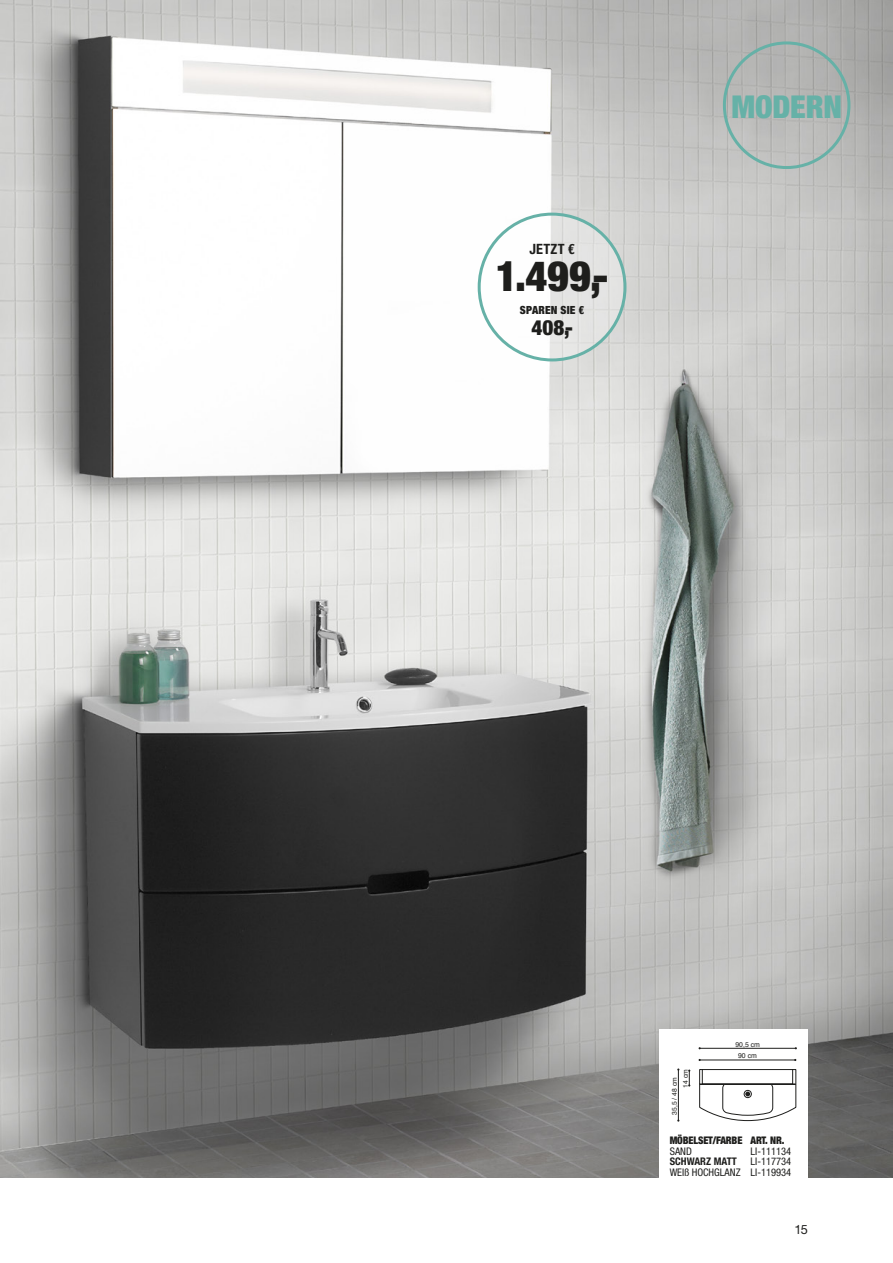
<style>
.page{position:relative;width:893px;height:1263px;background:#fff}
.page>*{position:absolute;margin:0;border:0;box-sizing:border-box;transform-origin:0 0}
.t1{font:900 condensed 42px "Helvetica Neue LT Std";color:#1e1e1c}
.t2{font:900 condensed 31.5px "Helvetica Neue LT Std";letter-spacing:-.005em;color:#66b1a7}
.t3{font:900 condensed 21px "Helvetica Neue LT Std";color:#1e1e1c}
.t4{font:700 condensed 14.25px "Helvetica Neue LT Std";letter-spacing:.02em;color:#1e1e1c}
.t5{font:12.75px "Helvetica Neue LT Std";color:#1e1e1c}
.t6{font:900 condensed 11.25px "Helvetica Neue LT Std";letter-spacing:.015em;color:#1e1e1c}
.t7{font:condensed 10.5px/10.5px "Helvetica Neue LT Std";color:#1e1e1c;text-align:right}
.t8{font:900 condensed 10.5px "Helvetica Neue LT Std";letter-spacing:-.015em;color:#1e1e1c}
.t9{font:700 condensed 10.5px "Helvetica Neue LT Std";color:#1e1e1c}
.t10{font:6.9px/11.7px "Helvetica";color:#1e1e1c;text-align:center}
.t11{font:6.75px/10.9px "Helvetica";color:#1e1e1c}
</style>
<div class="page">
<img style="left:0;top:0;width:893px;height:1178px">
<div style="left:723px;top:41px;width:127px;height:128px;border:3px solid #66b1a7;border-radius:50%"></div>
<div style="left:659px;top:1029px;width:149px;height:234px;background:#fff"></div>
<hr style="left:700px;top:1048px;width:96px;height:1px;background:#1e1e1c">
<hr style="left:700px;top:1060px;width:95px;height:1px;background:#1e1e1c">
<hr style="left:678px;top:1069px;width:1px;height:51px;background:#1e1e1c">
<svg style="left:688px;top:1069px;width:2px;height:17px"></svg>
<svg style="left:699px;top:1069px;width:98px;height:52px"></svg>
<div style="left:702px;top:1069px;width:91px;height:15px;background:#fff"></div>
<div style="left:702px;top:1069px;width:91px;height:15px;border:1px solid #1e1e1c"></div>
<div style="left:699px;top:1083px;width:97px;height:2px;border:1px solid #1e1e1c"></div>
<svg style="left:479px;top:214px;width:146px;height:146px"></svg>
<div style="left:478px;top:213px;width:148px;height:148px;border:3px solid #66b1a7;border-radius:50%"></div>
<h3 class="t4" style="left:529px;top:240px;width:47px">JETZT €</h3>
<h1 class="t1" style="left:496px;top:250px;width:114px">1.499,-</h1>
<p class="t6" style="left:520px;top:303px;width:66px">SPAREN SIE €</p>
<h3 class="t3" style="left:531px;top:315px;width:43px">408,-</h3>
<h2 class="t2" style="left:731px;top:87px;width:112px">MODERN</h2>
<p class="t11" style="left:669px;top:1087px;width:20px;text-indent:-27px;rotate:-90deg">35,5 / 48 cm<br>14 cm</p>
<p class="t10" style="left:735px;top:1039px;width:26px">90,5 cm<br>90 cm</p>
<p class="t8" style="left:670px;top:1134px;width:116px">MÖBELSET/FARBE ART. NR.</p>
<p class="t7" style="left:670px;top:1146px;width:24px">SAND</p>
<p class="t7" style="left:750px;top:1146px;width:42px">LI-111134</p>
<p class="t9" style="left:670px;top:1155px;width:69px">SCHWARZ MATT</p>
<p class="t7" style="left:670px;top:1156px;width:123px">LI-117734<br>WEIß HOCHGLANZ LI-119934</p>
<p class="t5" style="left:794px;top:1222px;width:15px">15</p>
</div>
